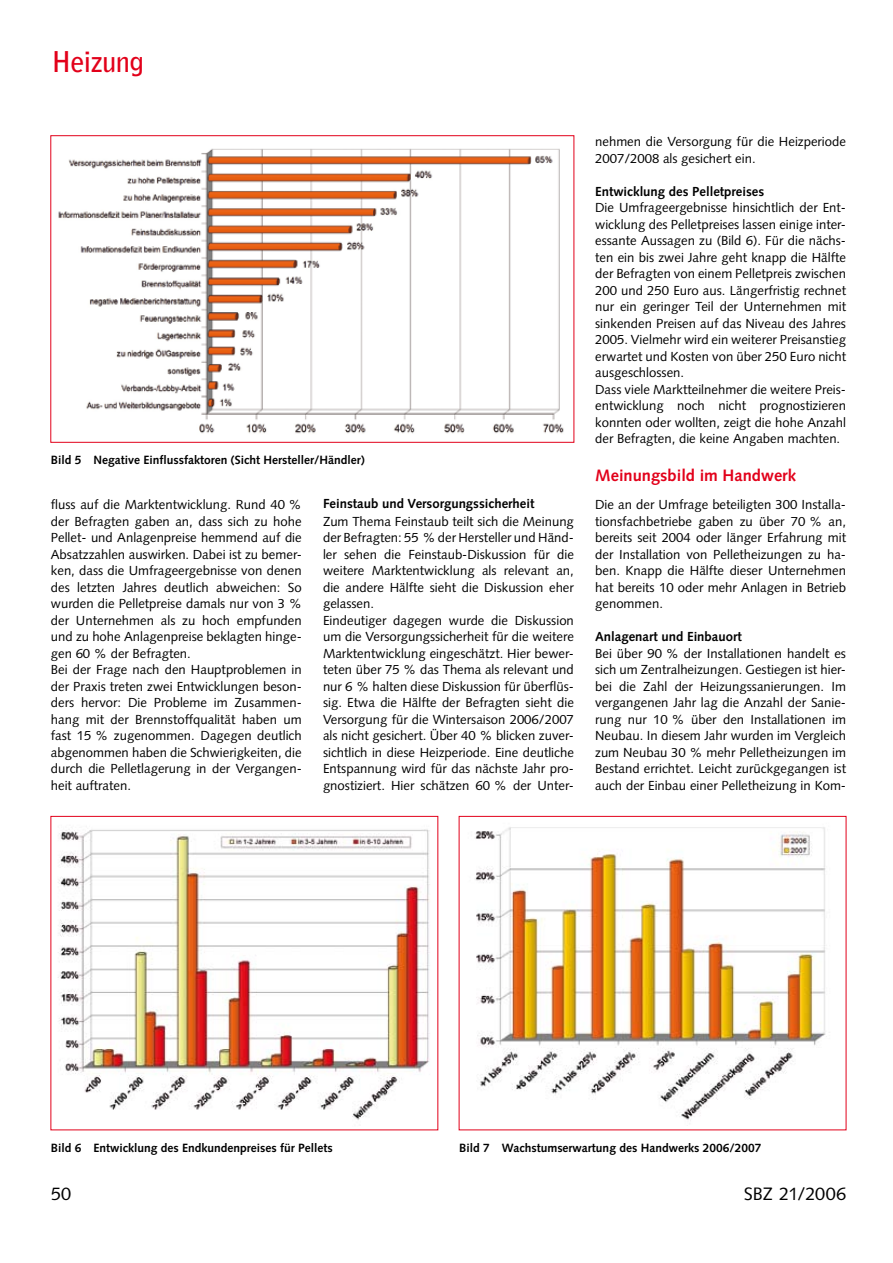
<style>
.page{position:relative;width:893px;height:1263px;background:#fff}
.page>*{position:absolute;margin:0;border:0;box-sizing:border-box;transform-origin:0 0}
.t1{font:700 28.5px "Bell Gothic Std";letter-spacing:-.035em;color:#e2001a}
.t2{font:18px "Syntax LT Std";color:#000}
.t3{font:700 16.5px "Syntax LT Std";color:#e2001a}
.t4{font:13.2px/16.5px "Syntax LT Std";color:#000}
.t5{font:700 13.2px "Syntax LT Std";color:#000}
.t6{font:700 12px "Syntax LT Std";color:#000}
</style>
<div class="page">
<img style="left:58px;top:148px;width:506px;height:286px">
<div style="left:50px;top:135px;width:524px;height:308px;border:1px solid #e2001a"></div>
<img style="left:58px;top:829px;width:372px;height:291px">
<img style="left:475px;top:827px;width:351px;height:294px">
<h1 class="t1" style="left:51px;top:45px;width:94px">Heizung</h1>
<p class="t6" style="left:51px;top:453px;width:315px">Bild 5 Negative Einflussfaktoren (Sicht Hersteller/Händler)</p>
<p class="t4" style="left:51px;top:496px;width:252px">fluss auf die Marktentwicklung. Rund 40 % der Befragten gaben an, dass sich zu hohe Pellet- und Anlagenpreise hemmend auf die Absatzzahlen auswirken. Dabei ist zu bemer&shy;ken, dass die Umfrageergebnisse von denen des letzten Jahres deutlich abweichen: So wurden die Pelletpreise damals nur von 3 % der Unternehmen als zu hoch empfunden und zu hohe Anlagenpreise beklagten hinge&shy;gen 60 % der Befragten.<br>Bei der Frage nach den Hauptproblemen in der Praxis treten zwei Entwicklungen beson&shy;ders hervor: Die Probleme im Zusammen&shy;hang mit der Brennstoffqualität haben um fast 15 % zugenommen. Dagegen deutlich abgenommen haben die Schwierigkeiten, die durch die Pelletlagerung in der Vergangen&shy;heit auftraten.</p>
<p class="t5" style="left:323px;top:496px;width:213px">Feinstaub und Versorgungssicherheit</p>
<p class="t4" style="left:323px;top:513px;width:252px">Zum Thema Feinstaub teilt sich die Meinung der Befragten: 55 % der Hersteller und Händ&shy;ler sehen die Feinstaub-Diskussion für die weitere Marktentwicklung als relevant an, die andere Hälfte sieht die Diskussion eher gelassen.<br>Eindeutiger dagegen wurde die Diskussion um die Versorgungssicherheit für die weitere Marktentwicklung eingeschätzt. Hier bewer&shy;teten über 75 % das Thema als relevant und nur 6 % halten diese Diskussion für überflüs&shy;sig. Etwa die Hälfte der Befragten sieht die Versorgung für die Wintersaison 2006/2007 als nicht gesichert. Über 40 % blicken zuver&shy;sichtlich in diese Heizperiode. Eine deutliche Entspannung wird für das nächste Jahr pro&shy;gnostiziert. Hier schätzen 60 % der Unter-</p>
<p class="t4" style="left:595px;top:133px;width:252px">nehmen die Versorgung für die Heizperiode<br>2007/2008 als gesichert ein.</p>
<p class="t5" style="left:595px;top:183px;width:171px">Entwicklung des Pelletpreises</p>
<p class="t4" style="left:595px;top:199px;width:252px">Die Umfrageergebnisse hinsichtlich der Ent&shy;wicklung des Pelletpreises lassen einige inter&shy;essante Aussagen zu (Bild 6). Für die nächs&shy;ten ein bis zwei Jahre geht knapp die Hälfte der Befragten von einem Pelletpreis zwischen 200 und 250 Euro aus. Längerfristig rechnet nur ein geringer Teil der Unternehmen mit sinkenden Preisen auf das Niveau des Jahres 2005. Vielmehr wird ein weiterer Preisanstieg erwartet und Kosten von über 250 Euro nicht ausgeschlossen.<br>Dass viele Marktteilnehmer die weitere Preis&shy;entwicklung noch nicht prognostizieren konnten oder wollten, zeigt die hohe Anzahl der Befragten, die keine Angaben machten.</p>
<p class="t3" style="left:595px;top:465px;width:202px">Meinungsbild im Handwerk</p>
<p class="t4" style="left:595px;top:496px;width:252px;text-align:justify">Die an der Umfrage beteiligten 300 Installa&shy;tionsfachbetriebe gaben zu über 70 % an, bereits seit 2004 oder länger Erfahrung mit der Installation von Pelletheizungen zu ha&shy;ben. Knapp die Hälfte dieser Unternehmen hat bereits 10 oder mehr Anlagen in Betrieb genommen.</p>
<p class="t5" style="left:595px;top:629px;width:148px">Anlagenart und Einbauort</p>
<p class="t4" style="left:595px;top:645px;width:252px;text-align:justify">Bei über 90 % der Installationen handelt es sich um Zentralheizungen. Gestiegen ist hier&shy;bei die Zahl der Heizungssanierungen. Im vergangenen Jahr lag die Anzahl der Sanie&shy;rung nur 10 % über den Installationen im Neubau. In diesem Jahr wurden im Vergleich zum Neubau 30 % mehr Pelletheizungen im Bestand errichtet. Leicht zurückgegangen ist auch der Einbau einer Pelletheizung in Kom-</p>
<p class="t6" style="left:51px;top:1141px;width:284px">Bild 6 Entwicklung des Endkundenpreises für Pellets</p>
<p class="t6" style="left:459px;top:1141px;width:304px">Bild 7 Wachstumserwartung des Handwerks 2006/2007</p>
<h2 class="t2" style="left:51px;top:1183px;width:22px">50</h2>
<h2 class="t2" style="left:744px;top:1183px;width:104px">SBZ 21/2006</h2>
</div>
